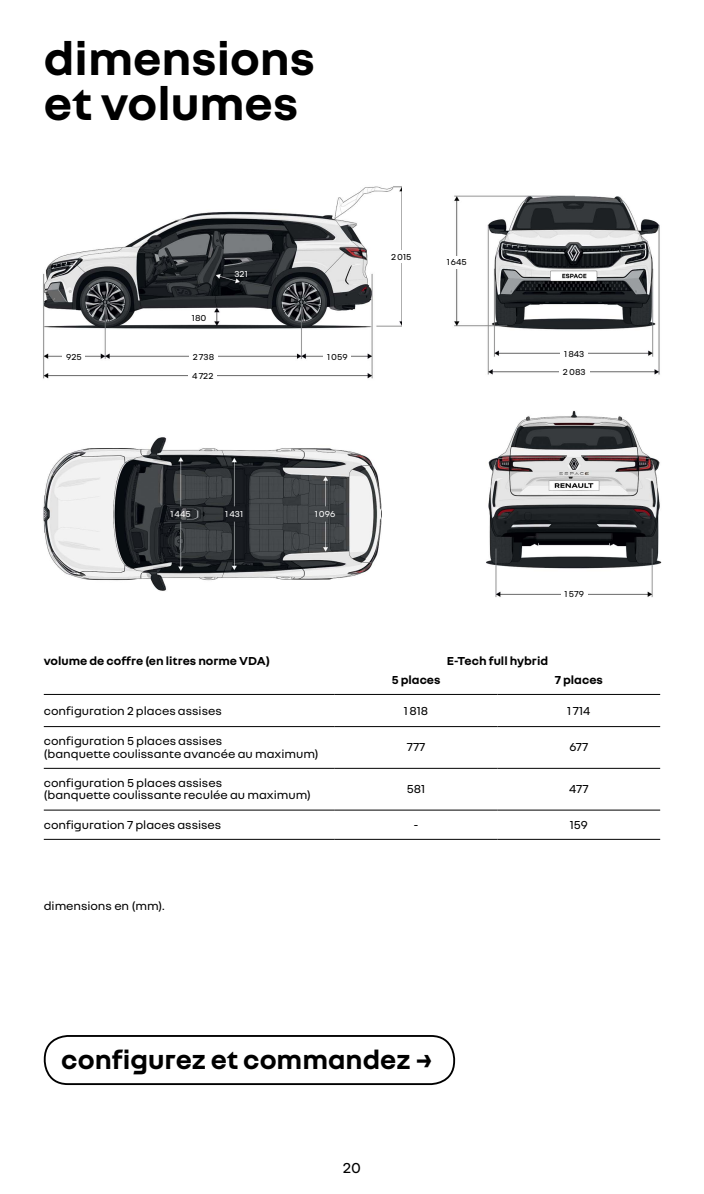
<style>
.page{position:relative;width:704px;height:1194px;background:#fff}
.page>*{position:absolute;margin:0;border:0;box-sizing:border-box;transform-origin:0 0}
.t1{font:700 49.38px/45px "Nouvel R";color:#000}
.t2{font:700 28.12px "Nouvel R";color:#000}
.t3{font:15.62px "Nouvel R";color:#000}
.t4{font:12.5px/12.5px "Nouvel R";color:#000}
.t5{font:700 12.5px "Nouvel R";color:#000}
.t6{font:9.38px/18.8px "Nouvel R";color:#000}
.t7{font:9.38px "Nouvel R";color:#fff}
</style>
<div class="page">
<div style="left:44px;top:1035px;width:411px;height:50px;border:2px solid #000;border-radius:23px"></div>
<img style="left:454px;top:195px;width:208px;height:402px">
<img style="left:43px;top:186px;width:358px;height:405px">
<div style="left:189px;top:350px;width:29px;height:13px;background:#fff"></div>
<div style="left:323px;top:350px;width:28px;height:13px;background:#fff"></div>
<div style="left:63px;top:350px;width:22px;height:13px;background:#fff"></div>
<div style="left:188px;top:369px;width:29px;height:13px;background:#fff"></div>
<div style="left:379px;top:251px;width:44px;height:12px;background:#fff"></div>
<div style="left:439px;top:256px;width:35px;height:12px;background:#fff"></div>
<div style="left:560px;top:347px;width:27px;height:13px;background:#fff"></div>
<div style="left:559px;top:366px;width:30px;height:13px;background:#fff"></div>
<hr style="left:44px;top:726px;width:290px;height:1px;background:#000">
<hr style="left:334px;top:726px;width:163px;height:1px;background:#000">
<hr style="left:497px;top:726px;width:162px;height:1px;background:#000">
<hr style="left:44px;top:768px;width:290px;height:1px;background:#000">
<hr style="left:334px;top:768px;width:163px;height:1px;background:#000">
<hr style="left:497px;top:768px;width:162px;height:1px;background:#000">
<hr style="left:44px;top:810px;width:290px;height:1px;background:#000">
<hr style="left:334px;top:810px;width:163px;height:1px;background:#000">
<hr style="left:497px;top:810px;width:162px;height:1px;background:#000">
<hr style="left:44px;top:694px;width:290px;height:1px;background:#000">
<hr style="left:334px;top:694px;width:163px;height:1px;background:#000">
<hr style="left:497px;top:694px;width:162px;height:1px;background:#000">
<hr style="left:44px;top:839px;width:290px;height:1px;background:#000">
<hr style="left:334px;top:839px;width:163px;height:1px;background:#000">
<hr style="left:497px;top:839px;width:162px;height:1px;background:#000">
<div style="left:560px;top:588px;width:27px;height:12px;background:#fff"></div>
<h1 class="t1" style="left:44px;top:34px;width:272px">dimensions et volumes</h1>
<p class="t6" style="left:192px;top:308px;width:16px">180</p>
<p class="t7" style="left:234px;top:268px;width:15px">321</p>
<p class="t6" style="left:66px;top:347px;width:17px">925</p>
<p class="t6" style="left:327px;top:347px;width:22px">1059</p>
<p class="t6" style="left:192px;top:366px;width:23px">4722</p>
<p class="t6" style="left:192px;top:347px;width:23px">2738</p>
<p class="t6" style="left:391px;top:247px;width:22px">2015</p>
<p class="t6" style="left:446px;top:252px;width:22px">1645</p>
<p class="t7" style="left:170px;top:508px;width:22px">1445</p>
<p class="t7" style="left:225px;top:508px;width:19px">1431</p>
<p class="t7" style="left:314px;top:508px;width:22px">1096</p>
<p class="t6" style="left:562px;top:344px;width:24px">1843<br>2083</p>
<p class="t6" style="left:564px;top:584px;width:21px">1579</p>
<p class="t5" style="left:44px;top:653px;width:227px">volume de coffre (en litres norme VDA)</p>
<p class="t5" style="left:446px;top:653px;width:103px">E-Tech full hybrid</p>
<p class="t5" style="left:391px;top:671px;width:50px">5 places</p>
<p class="t5" style="left:554px;top:671px;width:50px">7 places</p>
<p class="t4" style="left:44px;top:703px;width:179px">configuration 2 places assises</p>
<p class="t4" style="left:403px;top:703px;width:26px">1818</p>
<p class="t4" style="left:567px;top:703px;width:25px">1 714</p>
<p class="t4" style="left:44px;top:734px;width:276px">configuration 5 places assises<br>(banquette coulissante avancée au maximum)</p>
<p class="t4" style="left:406px;top:740px;width:20px">777</p>
<p class="t4" style="left:569px;top:740px;width:20px">677</p>
<p class="t4" style="left:44px;top:776px;width:268px">configuration 5 places assises<br>(banquette coulissante reculée au maximum)</p>
<p class="t4" style="left:406px;top:782px;width:20px">581</p>
<p class="t4" style="left:568px;top:782px;width:21px">477</p>
<p class="t4" style="left:44px;top:818px;width:179px">configuration 7 places assises</p>
<p class="t4" style="left:413px;top:818px;width:6px">-</p>
<p class="t4" style="left:569px;top:818px;width:20px">159</p>
<p class="t4" style="left:44px;top:899px;width:122px">dimensions en (mm).</p>
<h2 class="t2" style="left:61px;top:1041px;width:373px">configurez et commandez →</h2>
<p class="t3" style="left:342px;top:1157px;width:20px">20</p>
</div>
